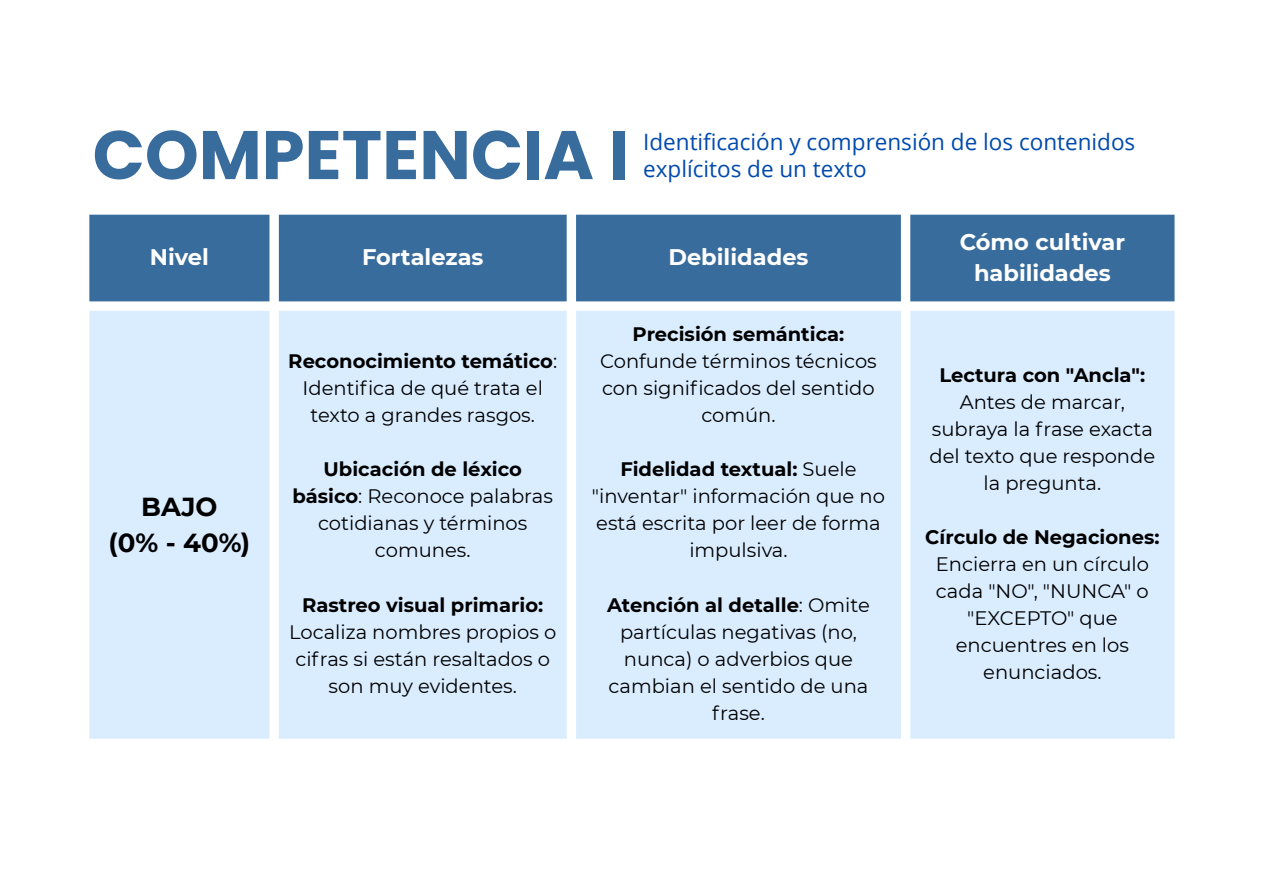
<style>
.page{position:relative;width:1264px;height:894px;background:#fff}
.page>*{position:absolute;margin:0;border:0;box-sizing:border-box;transform-origin:0 0}
.t1{font:700 68.55px "Poppins";color:#386c9c}
.t2{font:700 25.95px/36px "Montserrat";color:#000;text-align:center}
.t3{font:22.5px "Open Sans";color:#004aad}
.t4{font:700 22.5px/31.5px "Montserrat";color:#fff;text-align:center}
.t5{font:19.5px/27px "Montserrat";color:#000;text-align:center}
.t6{font:700 19.5px "Montserrat";color:#000}
.s1{font-weight:700}
</style>
<div class="page">
<div style="left:89px;top:215px;width:1085px;height:86px;background:#386c9c"></div>
<div style="left:89px;top:311px;width:1085px;height:427px;background:#daedff"></div>
<h1 class="t1" style="left:93px;top:107px;width:537px">COMPETENCIA I</h1>
<p class="t3" style="left:643px;top:125px;width:493px">Identificación y comprensión de los contenidos</p>
<p class="t3" style="left:643px;top:152px;width:225px">explícitos de un texto</p>
<p class="t4" style="left:150px;top:241px;width:61px">Nivel</p>
<p class="t4" style="left:362px;top:241px;width:123px">Fortalezas</p>
<p class="t4" style="left:668px;top:241px;width:141px">Debilidades</p>
<h2 class="t2" style="left:108px;top:488px;width:143px">BAJO<br>(0% - 40%)</h2>
<p class="t5" style="left:288px;top:347px;width:270px"><span class="s1">Reconocimiento temático</span>:<br>Identifica de qué trata el texto a grandes rasgos.</p>
<p class="t5" style="left:292px;top:455px;width:262px"><span class="s1">Ubicación de léxico básico</span>: Reconoce palabras cotidianas y términos comunes.</p>
<p class="t6" style="left:302px;top:592px;width:242px">Rastreo visual primario:</p>
<p class="t5" style="left:289px;top:618px;width:269px">Localiza nombres propios o cifras si están resaltados o son muy evidentes.</p>
<p class="t6" style="left:632px;top:322px;width:213px">Precisión semántica:</p>
<p class="t5" style="left:600px;top:347px;width:278px">Confunde términos técnicos con significados del sentido común.</p>
<p class="t5" style="left:592px;top:455px;width:294px"><span class="s1">Fidelidad textual:</span> Suele "inventar" información que no está escrita por leer de forma impulsiva.</p>
<p class="t5" style="left:607px;top:591px;width:264px"><span class="s1">Atención al detalle</span>: Omite partículas negativas (no, nunca) o adverbios que cambian el sentido de una frase.</p>
<p class="t4" style="left:959px;top:226px;width:167px">Cómo cultivar habilidades</p>
<p class="t6" style="left:939px;top:363px;width:207px">Lectura con "Ancla":</p>
<p class="t5" style="left:929px;top:388px;width:227px">Antes de marcar, subraya la frase exacta del texto que responde la pregunta.</p>
<p class="t6" style="left:925px;top:525px;width:236px">Círculo de Negaciones:</p>
<p class="t5" style="left:935px;top:550px;width:215px">Encierra en un círculo cada "NO", "NUNCA" o "EXCEPTO" que encuentres en los enunciados.</p>
</div>
